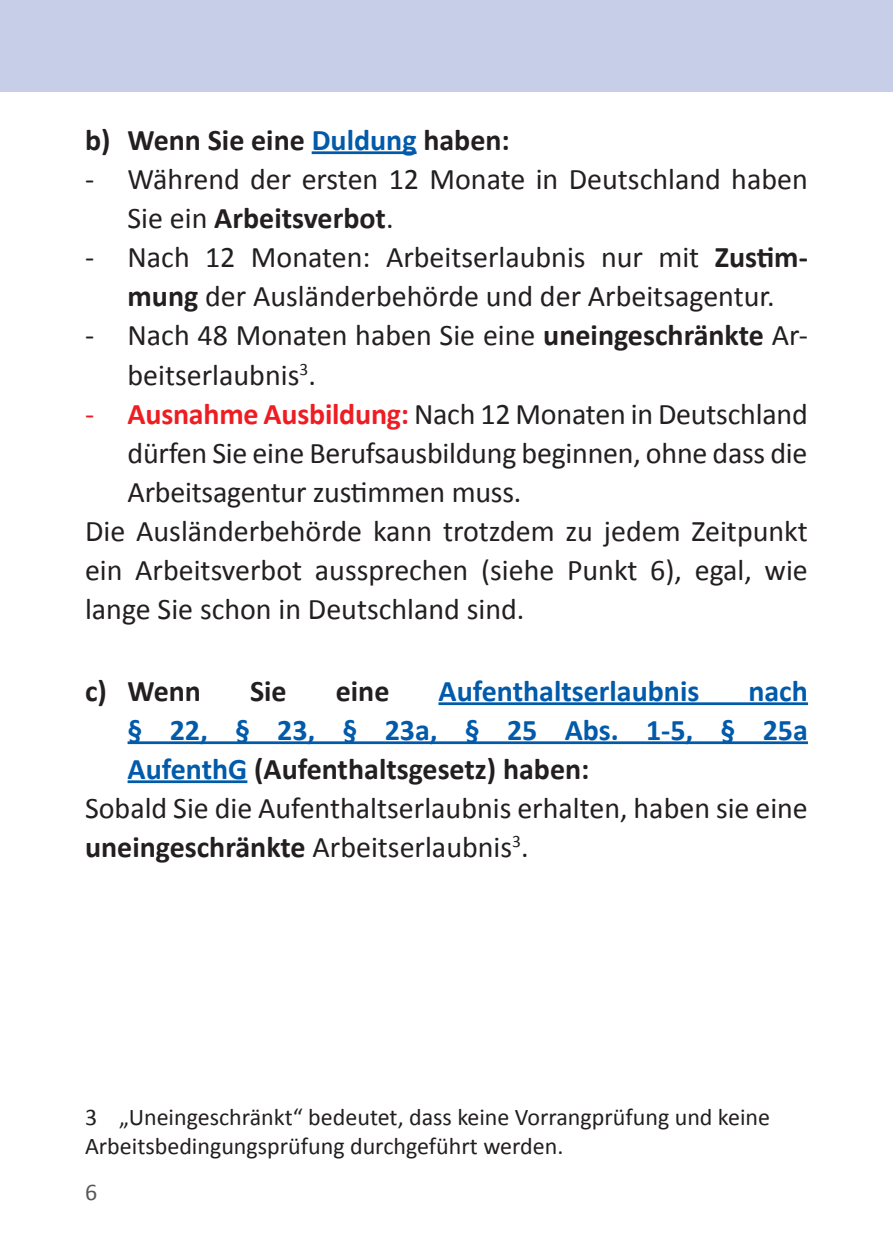
<style>
.page{position:relative;width:893px;height:1259px;background:#fff}
.page>*{position:absolute;margin:0;border:0;box-sizing:border-box;transform-origin:0 0}
.t1{font:30px/39px "Calibri";color:#231f20}
.t2{font:700 30px "Calibri";color:#231f20}
.t3{font:700 30px "Calibri";color:#015aaa}
.t4{font:24px/28.8px "Calibri";color:#231f20}
.t5{font:24px "Calibri";color:#57585a}
.s1{color:#015aaa}
.s2{font-weight:700}
.s3{color:#ee1d23}
.s4{font-weight:700;color:#ee1d23}
</style>
<div class="page">
<div style="left:0;top:0;width:893px;height:92px;background:#c7cee8"></div>
<hr style="left:312px;top:151px;width:105px;height:3px;background:#015aaa">
<hr style="left:438px;top:702px;width:370px;height:3px;background:#015aaa">
<hr style="left:128px;top:741px;width:680px;height:3px;background:#015aaa">
<hr style="left:128px;top:780px;width:119px;height:3px;background:#015aaa">
<p class="t2" style="left:85px;top:122px;width:426px">b) Wenn Sie eine <span class="s1">Duldung</span> haben:</p>
<p class="t1" style="left:128px;top:158px;width:682px;text-indent:-43px">- Während der ersten 12 Monate in Deutschland haben<br>Sie ein <span class="s2">Arbeitsverbot</span>.</p>
<p class="t1" style="left:85px;top:236px;width:724px;text-align:center">- Nach 12 Monaten: Arbeitserlaubnis nur mit <span class="s2">Zustim&shy;mung</span> der Ausländerbehörde und der Arbeitsagentur.</p>
<p class="t1" style="left:128px;top:314px;width:682px;text-indent:-43px">- Nach 48 Monaten haben Sie eine <span class="s2">uneingeschränkte</span> Ar&shy;beitserlaubnis<sup>3</sup>.</p>
<p class="t1" style="left:85px;top:393px;width:724px"><span class="s3">-</span> <span class="s4">Ausnahme Ausbildung:</span> Nach 12 Monaten in Deutschland</p>
<p class="t1" style="left:128px;top:432px;width:681px">dürfen Sie eine Berufsausbildung beginnen, ohne dass die</p>
<p class="t1" style="left:128px;top:471px;width:395px">Arbeitsagentur zustimmen muss.</p>
<p class="t1" style="left:85px;top:510px;width:724px">Die Ausländerbehörde kann trotzdem zu jedem Zeitpunkt</p>
<p class="t1" style="left:85px;top:549px;width:724px">ein Arbeitsverbot aussprechen (siehe Punkt 6), egal, wie</p>
<p class="t1" style="left:85px;top:588px;width:441px">lange Sie schon in Deutschland sind.</p>
<p class="t2" style="left:85px;top:672px;width:117px">c) Wenn</p>
<p class="t2" style="left:250px;top:672px;width:38px">Sie</p>
<p class="t2" style="left:336px;top:672px;width:55px">eine</p>
<p class="t3" style="left:438px;top:672px;width:262px">Aufenthaltserlaubnis</p>
<p class="t3" style="left:748px;top:672px;width:61px">nach</p>
<p class="t3" style="left:128px;top:711px;width:682px">§ 22, § 23, § 23a, § 25 Abs. 1-5, § 25a</p>
<p class="t2" style="left:128px;top:750px;width:463px"><span class="s1">AufenthG</span> (Aufenthaltsgesetz) haben:</p>
<p class="t1" style="left:85px;top:787px;width:724px">Sobald Sie die Aufenthaltserlaubnis erhalten, haben sie eine</p>
<p class="t1" style="left:85px;top:826px;width:445px"><span class="s2">uneingeschränkte</span> Arbeitserlaubnis<sup>3</sup>.</p>
<p class="t4" style="left:85px;top:1101px;width:687px">3 „Uneingeschränkt“ bedeutet, dass keine Vorrangprüfung und keine<br>Arbeitsbedingungsprüfung durchgeführt werden.</p>
<p class="t5" style="left:85px;top:1177px;width:14px">6</p>
</div>
